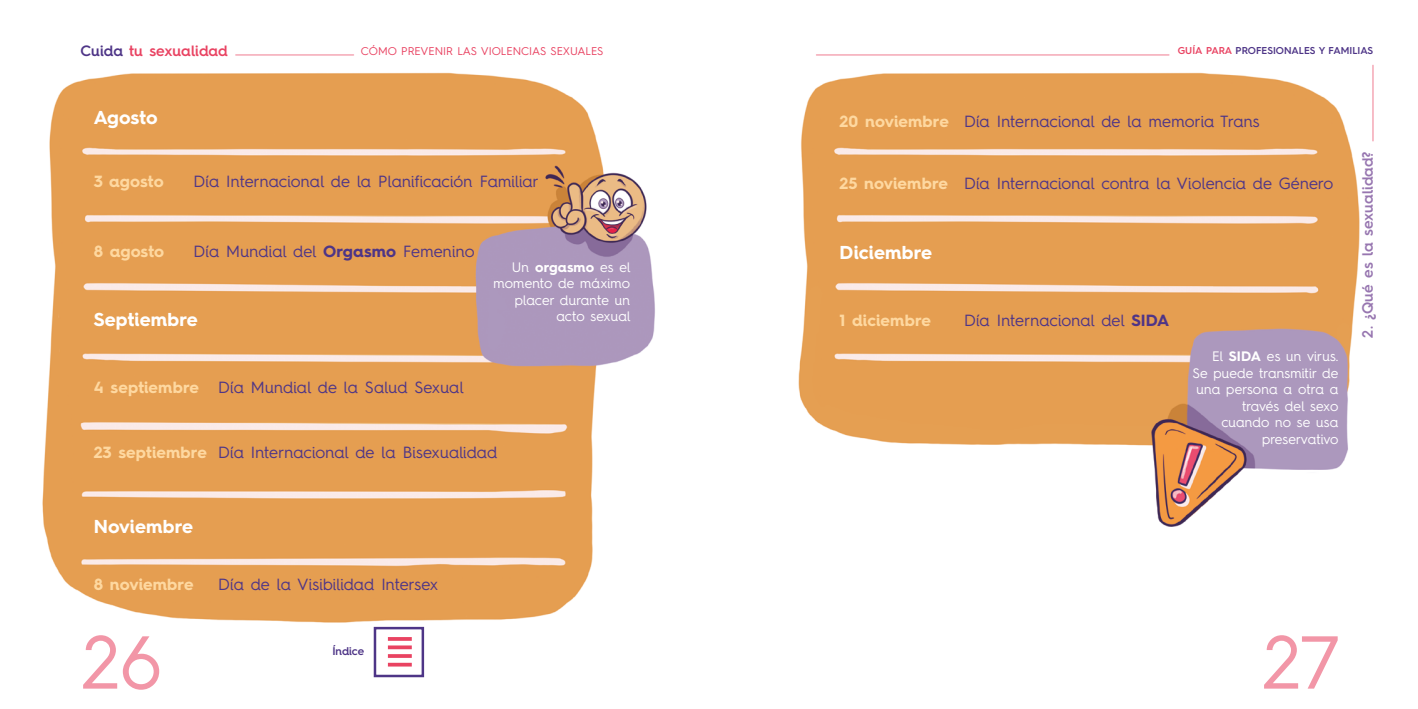
<style>
.page{position:relative;width:1418px;height:709px;background:#fff}
.page>*{position:absolute;margin:0;border:0;box-sizing:border-box;transform-origin:0 0}
.t1{font:75px "Hurme Geometric Sans 4";color:#f296a7}
.t2{font:700 18.75px "Hurme Geometric Sans 4";letter-spacing:.01em;color:#fff}
.t3{font:16.25px "Hurme Geometric Sans 4";letter-spacing:.005em;color:#4e3587}
.t4{font:700 16.25px "Hurme Geometric Sans 4";letter-spacing:.01em;color:#fed8a0}
.t5{font:600 15px "Hurme Geometric Sans 4";color:#9776b0}
.t6{font:600 15px "Hurme Geometric Sans 4";color:#e94362}
.t7{font:13.75px/16.5px "Hurme Geometric Sans 4";letter-spacing:.01em;color:#fff;text-align:right}
.t8{font:11.25px "Hurme Geometric Sans 4";color:#e94362}
.t9{font:600 11.25px "Hurme Geometric Sans 4";letter-spacing:-.01em;color:#4e3587}
.t10{font:600 10px "Hurme Geometric Sans 4";color:#4e3587}
.s1{color:#4e3587}
.s2{color:#e94362}
.s3{font-weight:700}
</style>
<div class="page">
<img style="left:42px;top:54px;width:1332px;height:624px">
<hr style="left:1372px;top:65px;width:1px;height:76px;background:#f296a7">
<svg style="left:388px;top:645px;width:24px;height:4px"></svg>
<svg style="left:388px;top:654px;width:24px;height:4px"></svg>
<svg style="left:388px;top:637px;width:24px;height:4px"></svg>
<svg style="left:388px;top:662px;width:24px;height:4px"></svg>
<div style="left:374px;top:627px;width:50px;height:50px;border:2px solid #4e3587"></div>
<hr style="left:236px;top:54px;width:117px;height:2px;background:#f296a7">
<hr style="left:816px;top:54px;width:352px;height:2px;background:#f296a7">
<p class="t6" style="left:80px;top:40px;width:149px"><span class="s1">Cuida</span> tu sexualidad</p>
<p class="t8" style="left:361px;top:43px;width:244px">CÓMO PREVENIR LAS VIOLENCIAS SEXUALES</p>
<p class="t10" style="left:1177px;top:44px;width:197px"><span class="s2">GUÍA PARA</span> PROFESIONALES Y FAMILIAS</p>
<p class="t2" style="left:94px;top:104px;width:65px">Agosto</p>
<p class="t4" style="left:94px;top:170px;width:71px">3 agosto</p>
<p class="t3" style="left:194px;top:170px;width:346px">Día Internacional de la Planificación Familiar</p>
<p class="t4" style="left:94px;top:239px;width:72px">8 agosto</p>
<p class="t3" style="left:194px;top:239px;width:282px">Día Mundial del <span class="s3">Orgasmo</span> Femenino</p>
<p class="t2" style="left:94px;top:306px;width:106px">Septiembre</p>
<p class="t7" style="left:493px;top:258px;width:139px">Un <span class="s3">orgasmo</span> es el momento de máximo placer durante un acto sexual</p>
<p class="t4" style="left:94px;top:376px;width:107px">4 septiembre</p>
<p class="t3" style="left:218px;top:376px;width:247px">Día Mundial de la Salud Sexual</p>
<p class="t4" style="left:94px;top:441px;width:115px">23 septiembre</p>
<p class="t3" style="left:218px;top:441px;width:280px">Día Internacional de la Bisexualidad</p>
<p class="t2" style="left:94px;top:513px;width:101px">Noviembre</p>
<p class="t4" style="left:94px;top:572px;width:101px">8 noviembre</p>
<p class="t1" style="left:82px;top:609px;width:81px">26</p>
<p class="t3" style="left:218px;top:572px;width:221px">Día de la Visibilidad Intersex</p>
<p class="t9" style="left:332px;top:643px;width:33px">Índice</p>
<p class="t4" style="left:839px;top:110px;width:111px">20 noviembre</p>
<p class="t3" style="left:964px;top:110px;width:297px">Día Internacional de la memoria Trans</p>
<p class="t4" style="left:839px;top:172px;width:110px">25 noviembre</p>
<p class="t3" style="left:964px;top:172px;width:370px">Día Internacional contra la Violencia de Género</p>
<p class="t2" style="left:839px;top:239px;width:94px">Diciembre</p>
<p class="t4" style="left:839px;top:308px;width:93px">1 diciembre</p>
<p class="t3" style="left:964px;top:308px;width:207px">Día Internacional del <span class="s3">SIDA</span></p>
<p class="t5" style="left:1356px;top:337px;width:188px;rotate:-90deg">2. ¿Qué es la sexualidad?</p>
<p class="t7" style="left:1212px;top:347px;width:128px">El <span class="s3">SIDA</span> es un virus.</p>
<p class="t7" style="left:1192px;top:364px;width:148px">Se puede transmitir de una persona a otra a través del sexo</p>
<p class="t7" style="left:1221px;top:413px;width:119px">cuando no se usa preservativo</p>
<p class="t1" style="left:1263px;top:609px;width:79px">27</p>
</div>
